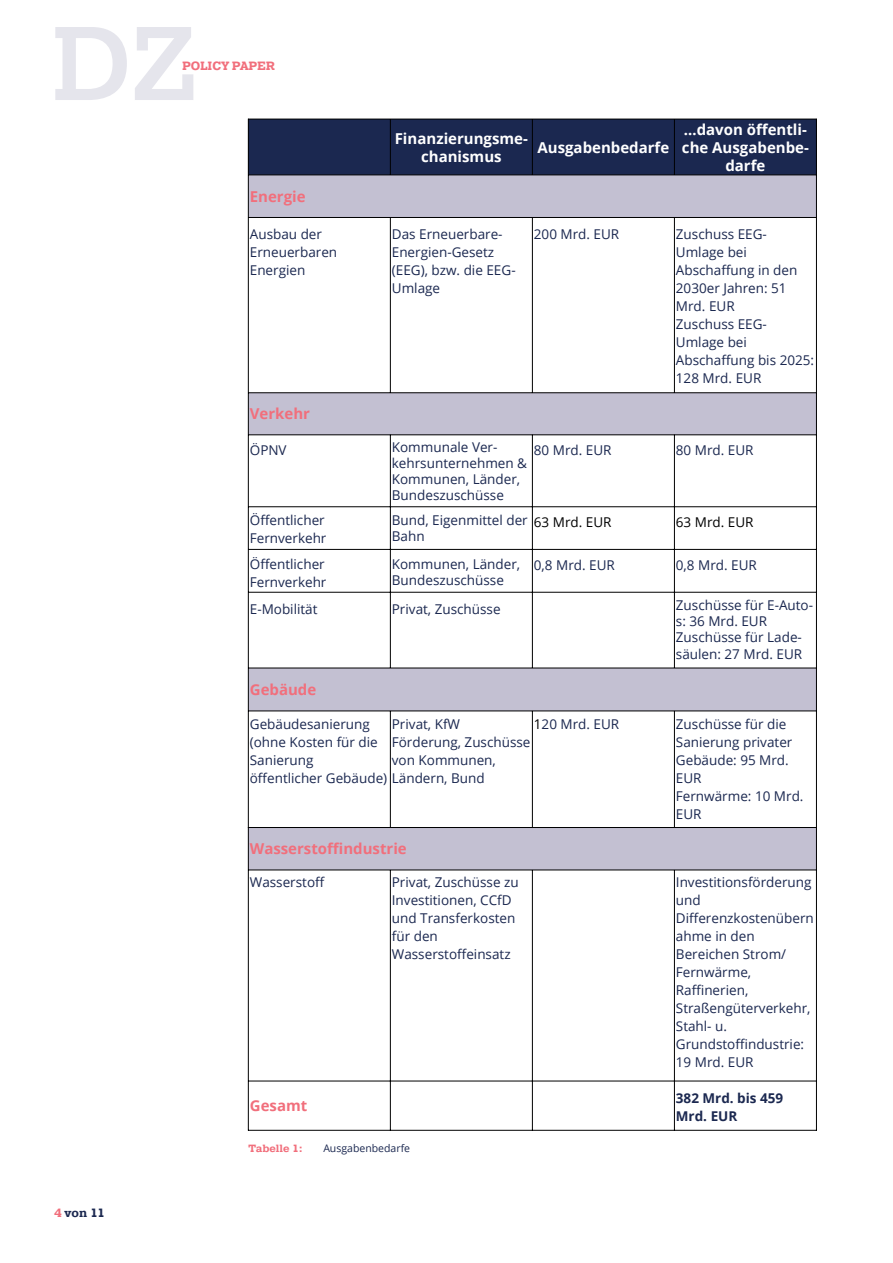
<style>
.page{position:relative;width:893px;height:1263px;background:#fff}
.page>*{position:absolute;margin:0;border:0;box-sizing:border-box;transform-origin:0 0}
.t1{font:700 15px/18px "Open Sans";color:#fff;text-align:center}
.t2{font:700 15px "Open Sans";color:#f16f7c}
.t3{font:13.5px/18px "Open Sans";color:#1b2850}
.t4{font:700 13.5px/18px "Open Sans";color:#1b2850}
.t5{font:13.5px "Open Sans";color:#000001}
.t6{font:700 12px "Pragmatica Slab";color:#f16f7c}
.t7{font:700 12px "Pragmatica Slab";color:#1b2850}
.t8{font:10.5px "Open Sans";color:#1b2850}
.t9{font:700 10.5px "Pragmatica Slab";color:#f16f7c}
.s1{color:#f16f7c}
.s2{color:#000001}
</style>
<div class="page">
<svg style="left:55px;top:27px;width:72px;height:73px"></svg>
<svg style="left:135px;top:27px;width:58px;height:73px"></svg>
<div style="left:248px;top:827px;width:568px;height:43px;background:#c3c0d2"></div>
<hr style="left:248px;top:827px;width:1px;height:304px;background:#000001">
<hr style="left:816px;top:827px;width:1px;height:304px;background:#000001">
<hr style="left:390px;top:870px;width:1px;height:260px;background:#000001">
<hr style="left:532px;top:870px;width:1px;height:260px;background:#000001">
<hr style="left:674px;top:870px;width:1px;height:260px;background:#000001">
<hr style="left:248px;top:869px;width:568px;height:1px;background:#000001">
<hr style="left:248px;top:1081px;width:568px;height:1px;background:#000001">
<hr style="left:248px;top:1130px;width:568px;height:1px;background:#000001">
<div style="left:248px;top:119px;width:568px;height:56px;background:#1b2850"></div>
<svg style="left:249px;top:176px;width:567px;height:534px"></svg>
<hr style="left:248px;top:119px;width:1px;height:709px;background:#000001">
<hr style="left:816px;top:119px;width:1px;height:709px;background:#000001">
<hr style="left:390px;top:119px;width:1px;height:56px;background:#000001">
<hr style="left:532px;top:119px;width:1px;height:56px;background:#000001">
<hr style="left:674px;top:119px;width:1px;height:56px;background:#000001">
<hr style="left:390px;top:217px;width:1px;height:176px;background:#000001">
<hr style="left:532px;top:217px;width:1px;height:176px;background:#000001">
<hr style="left:674px;top:217px;width:1px;height:176px;background:#000001">
<hr style="left:390px;top:435px;width:1px;height:233px;background:#000001">
<hr style="left:532px;top:435px;width:1px;height:233px;background:#000001">
<hr style="left:674px;top:435px;width:1px;height:233px;background:#000001">
<hr style="left:390px;top:711px;width:1px;height:116px;background:#000001">
<hr style="left:532px;top:711px;width:1px;height:116px;background:#000001">
<hr style="left:674px;top:711px;width:1px;height:116px;background:#000001">
<hr style="left:248px;top:119px;width:568px;height:1px;background:#000001">
<hr style="left:248px;top:175px;width:568px;height:1px;background:#000001">
<hr style="left:248px;top:217px;width:568px;height:1px;background:#000001">
<hr style="left:248px;top:392px;width:568px;height:1px;background:#000001">
<hr style="left:248px;top:434px;width:568px;height:1px;background:#000001">
<hr style="left:248px;top:506px;width:568px;height:1px;background:#000001">
<hr style="left:248px;top:549px;width:568px;height:1px;background:#000001">
<hr style="left:248px;top:592px;width:568px;height:1px;background:#000001">
<hr style="left:248px;top:668px;width:568px;height:1px;background:#000001">
<hr style="left:248px;top:710px;width:568px;height:1px;background:#000001">
<hr style="left:248px;top:827px;width:568px;height:1px;background:#000001">
<p class="t7" style="left:54px;top:1209px;width:52px"><span class="s1">4</span> von 11</p>
<p class="t6" style="left:182px;top:62px;width:95px">POLICY PAPER</p>
<p class="t1" style="left:395px;top:131px;width:135px">Finanzierungsme&shy;chanismus</p>
<p class="t1" style="left:537px;top:140px;width:133px">Ausgabenbedarfe</p>
<p class="t1" style="left:682px;top:122px;width:128px">…davon öffentli&shy;che Ausgabenbe&shy;darfe</p>
<p class="t2" style="left:250px;top:190px;width:57px">Energie</p>
<p class="t3" style="left:250px;top:226px;width:89px">Ausbau der<br>Erneuerbaren<br>Energien</p>
<p class="t3" style="left:392px;top:226px;width:125px">Das Erneuerbare-<br>Energien-Gesetz (EEG), bzw. die EEG-<br>Umlage</p>
<p class="t3" style="left:534px;top:226px;width:87px">200 Mrd. EUR</p>
<p class="t3" style="left:676px;top:226px;width:140px">Zuschuss EEG-<br>Umlage bei<br>Abschaffung in den<br>2030er Jahren: 51<br>Mrd. EUR<br>Zuschuss EEG-<br>Umlage bei<br>Abschaffung bis 2025:<br>128 Mrd. EUR</p>
<p class="t2" style="left:250px;top:408px;width:62px">Verkehr</p>
<p class="t3" style="left:250px;top:442px;width:38px">ÖPNV</p>
<p class="t3" style="left:392px;top:440px;width:137px;line-height:16.2px">Kommunale Ver&shy;kehrsunternehmen &amp;<br>Kommunen, Länder,<br>Bundeszuschüsse</p>
<p class="t3" style="left:534px;top:442px;width:79px">80 Mrd. EUR</p>
<p class="t3" style="left:676px;top:442px;width:79px">80 Mrd. EUR</p>
<p class="t3" style="left:250px;top:512px;width:78px">Öffentlicher<br>Fernverkehr</p>
<p class="t3" style="left:392px;top:513px;width:137px;line-height:16.2px">Bund, Eigenmittel der<br>Bahn</p>
<p class="t5" style="left:534px;top:516px;width:79px">63 Mrd. EUR</p>
<p class="t5" style="left:676px;top:516px;width:79px">63 Mrd. EUR</p>
<p class="t3" style="left:250px;top:556px;width:78px">Öffentlicher<br>Fernverkehr</p>
<p class="t3" style="left:392px;top:557px;width:130px;line-height:16.2px">Kommunen, Länder,<br>Bundeszuschüsse</p>
<p class="t3" style="left:534px;top:557px;width:83px">0,8 Mrd. EUR</p>
<p class="t3" style="left:676px;top:557px;width:83px">0,8 Mrd. EUR</p>
<p class="t3" style="left:250px;top:601px;width:69px">E-Mobilität</p>
<p class="t3" style="left:392px;top:601px;width:110px">Privat, Zuschüsse</p>
<p class="t3" style="left:676px;top:598px;width:139px;line-height:16.2px">Zuschüsse für E-Auto&shy;s: 36 Mrd. EUR<br>Zuschüsse für Lade&shy;säulen: 27 Mrd. EUR</p>
<p class="t2" style="left:250px;top:684px;width:68px">Gebäude</p>
<p class="t3" style="left:250px;top:716px;width:236px">Gebäudesanierung<br>(ohne Kosten für die<br>Sanierung<br>öffentlicher Gebäude) Ländern, Bund</p>
<p class="t3" style="left:392px;top:716px;width:140px">Privat, KfW<br>Förderung, Zuschüsse von Kommunen,</p>
<p class="t3" style="left:534px;top:716px;width:87px"><span class="s2">1</span>20 Mrd. EUR</p>
<p class="t3" style="left:676px;top:716px;width:129px">Zuschüsse für die<br>Sanierung privater<br>Gebäude: 95 Mrd.<br>EUR<br>Fernwärme: 10 Mrd.<br>EUR</p>
<p class="t2" style="left:250px;top:843px;width:159px">Wasserstoffindustrie</p>
<p class="t3" style="left:250px;top:874px;width:77px">Wasserstoff</p>
<p class="t3" style="left:392px;top:874px;width:128px">Privat, Zuschüsse zu<br>Investitionen, CCfD und Transferkosten für den<br>Wasserstoffeinsatz</p>
<p class="t3" style="left:676px;top:874px;width:139px">Investitionsförderung und<br>Differenzkostenübern ahme in den<br>Bereichen Strom/<br>Fernwärme,<br>Raffinerien,<br>Straßengüterverkehr,<br>Stahl- u.<br>Grundstoffindustrie:<br>19 Mrd. EUR</p>
<p class="t2" style="left:250px;top:1100px;width:59px">Gesamt</p>
<p class="t4" style="left:676px;top:1090px;width:109px">382 Mrd. bis 459<br>Mrd. EUR</p>
<p class="t9" style="left:248px;top:1144px;width:56px">Tabelle 1:</p>
<p class="t8" style="left:323px;top:1144px;width:88px">Ausgabenbedarfe</p>
</div>
